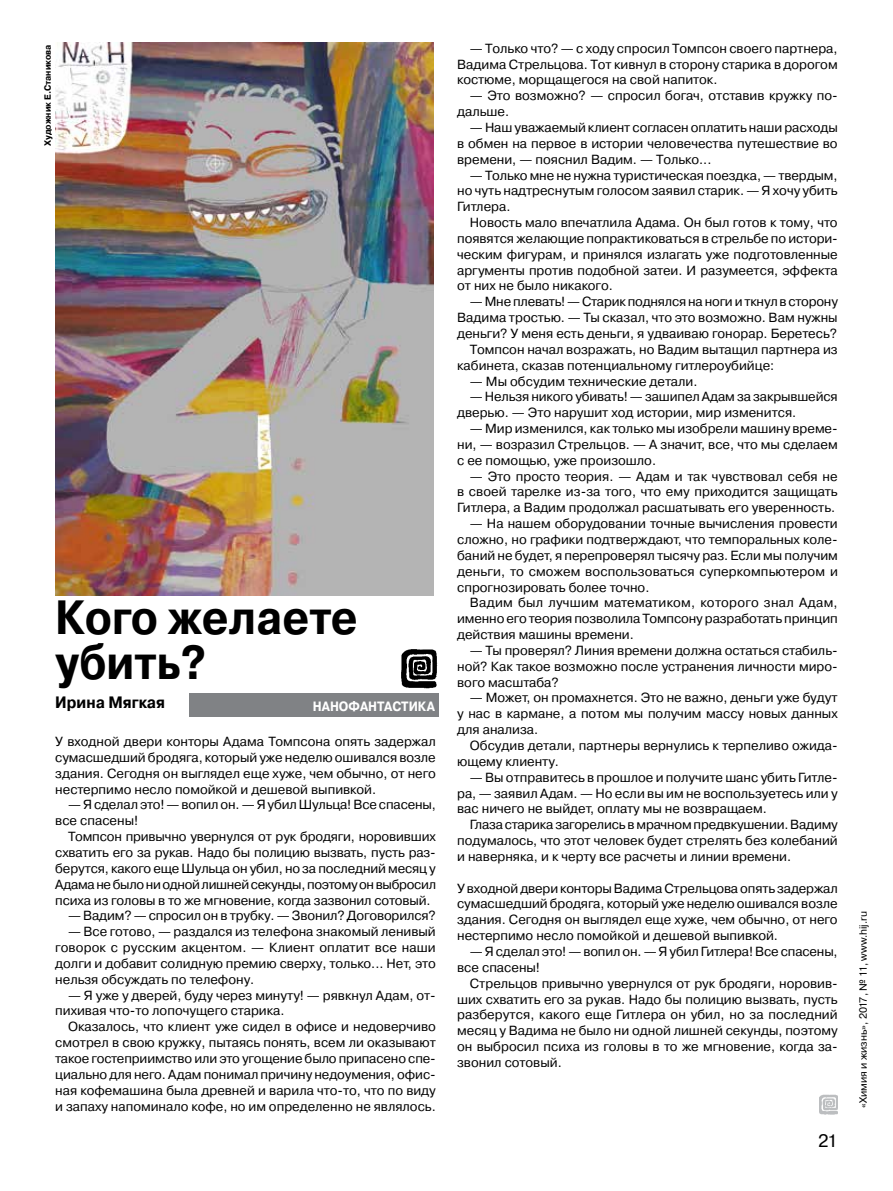
<style>
.page{position:relative;width:893px;height:1191px;background:#fff}
.page>*{position:absolute;margin:0;border:0;box-sizing:border-box;transform-origin:0 0}
.t1{font:700 48px/45px "Pragmatica C";color:#000;scale:.9 1}
.t2{font:18px "Pragmatica C";color:#000}
.t3{font:700 16.5px "Pragmatica C";color:#000;scale:.92 1}
.t4{font:700 13.5px "Pragmatica C";letter-spacing:.065em;color:#fff;scale:.9 1}
.t5{font:13.2px/15.9px "Pragmatica C";color:#000;text-align:justify}
.t6{font:10.5px "Pragmatica C";color:#000}
.t7{font:700 9px "Pragmatica C";color:#000;scale:.95 1}
</style>
<div class="page">
<div style="left:189px;top:693px;width:250px;height:24px;background:#808285"></div>
<img style="left:401px;top:649px;width:37px;height:39px">
<img style="left:819px;top:1094px;width:19px;height:20px">
<img style="left:55px;top:43px;width:379px;height:552px">
<p class="t7" style="left:43px;top:146px;width:108px;rotate:-90deg">Художник Е.Станикова</p>
<h1 class="t1" style="left:55px;top:595px;width:338px">Кого желаете убить?</h1>
<p class="t3" style="left:55px;top:693px;width:121px">Ирина Мягкая</p>
<p class="t4" style="left:313px;top:698px;width:31px">Наноф</p>
<p class="t4" style="left:360px;top:698px;width:47px">антастик</p>
<p class="t4" style="left:427px;top:698px;width:10px">а</p>
<p class="t5" style="left:55px;top:733px;width:382px">У входной двери конторы Адама Томпсона опять задержал сумасшедший бродяга, который уже неделю ошивался возле здания. Сегодня он выглядел еще хуже, чем обычно, от него нестерпимо несло помойкой и дешевой выпивкой.</p>
<p class="t5" style="left:55px;top:797px;width:382px;text-indent:13px">— Я сделал это! — вопил он. — Я убил Шульца! Все спасены, все спасены!</p>
<p class="t5" style="left:55px;top:828px;width:382px;text-indent:13px">Томпсон привычно увернулся от рук бродяги, норовивших схватить его за рукав. Н адо бы полицию вызвать, пусть раз&shy;берутся, какого еще Шульца он убил, но за последний месяц у Адама не было ни одной лишней секунды, поэтому он выбросил психа из головы в то же мгновение, когда зазвонил сотовый.</p>
<p class="t5" style="left:68px;top:908px;width:369px">— Вадим? — спросил он в трубку. — Звонил? Договорился?</p>
<p class="t5" style="left:55px;top:924px;width:382px;text-indent:13px">— Все готово, — раздался из телефона знакомый ленивый говорок с русским акцентом. — Клиент оплатит все наши долги и добавит солидную премию сверху, только... Н ет, это нельзя обсуждать по телефону.</p>
<p class="t5" style="left:55px;top:987px;width:382px;text-indent:13px">— Я уже у дверей, буду через минуту! — рявкнул Адам, от&shy;пихивая что-то лопочущего старика.</p>
<p class="t5" style="left:55px;top:1019px;width:382px;text-indent:13px">Оказалось, что клиент уже сидел в офисе и недоверчиво смотрел в свою кружку, пытаясь понять, всем ли оказывают такое гостеприимство или это угощение было припасено спе&shy;циально для него. Адам понимал причину недоумения, офис&shy;ная кофемашина была древней и варила что-то, что по виду и запаху напоминало кофе, но им определенно не являлось.</p>
<p class="t5" style="left:457px;top:40px;width:382px;text-indent:13px">— Только что? — с ходу спросил Томпсон своего партнера, Вадима Стрельцова. Тот кивнул в сторону старика в дорогом костюме, морщащегося на свой напиток.</p>
<p class="t5" style="left:457px;top:88px;width:382px;text-indent:13px">— Это возможно? — спросил богач, отставив кружку по&shy;дальше.</p>
<p class="t5" style="left:457px;top:120px;width:382px;text-indent:13px">— Н аш уважаемый клиент согласен оплатить наши расходы в обмен на первое в истории человечества путешествие во времени, — пояснил Вадим. — Только...</p>
<p class="t5" style="left:457px;top:167px;width:382px;text-indent:13px">— Только мне не нужна туристическая поездка, — твердым, но чуть надтреснутым голосом заявил старик. — Я хочу убить Гитлера.</p>
<p class="t5" style="left:457px;top:215px;width:382px;text-indent:13px">Н овость мало впечатлила Адама. Он был готов к тому, что появятся желающие попрактиковаться в стрельбе по истори&shy;ческим фигурам, и принялся излагать уже подготовленные аргументы против подобной затеи. И разумеется, эффекта от них не было никакого.</p>
<p class="t5" style="left:470px;top:294px;width:369px">— Мне плевать! — Старик поднялся на ноги и ткнул в сторону</p>
<p class="t5" style="left:457px;top:310px;width:382px">Вадима тростью. — Ты сказал, что это возможно. Вам нужны</p>
<p class="t5" style="left:457px;top:325px;width:381px">деньги? У меня есть деньги, я удваиваю гонорар. Беретесь?</p>
<p class="t5" style="left:470px;top:341px;width:369px">Томпсон начал возражать, но Вадим вытащил партнера из</p>
<p class="t5" style="left:457px;top:357px;width:319px">кабинета, сказав потенциальному гитлероубийце:</p>
<p class="t5" style="left:470px;top:373px;width:229px">— Мы обсудим технические детали.</p>
<p class="t5" style="left:457px;top:389px;width:382px;text-indent:13px">— Нельзя никого убивать! — зашипел Адам за закрывшейся дверью. — Это нарушит ход истории, мир изменится.</p>
<p class="t5" style="left:457px;top:421px;width:382px;text-indent:13px">— Мир изменился, как только мы изобрели машину време&shy;ни, — возразил Стрельцов. — А значит, все, что мы сделаем с ее помощью, уже произошло.</p>
<p class="t5" style="left:457px;top:468px;width:382px;text-indent:13px">— Это просто теория. — Адам и так чувствовал себя не в своей тарелке из-за того, что ему приходится защищать Гитлера, а Вадим продолжал расшатывать его уверенность.</p>
<p class="t5" style="left:457px;top:516px;width:382px;text-indent:13px">— На нашем оборудовании точные вычисления провести сложно, но графики подтверждают, что темпоральных коле&shy;баний не будет, я перепроверял тысячу раз. Если мы получим деньги, то сможем воспользоваться суперкомпьютером и спрогнозировать более точно.</p>
<p class="t5" style="left:457px;top:595px;width:382px;text-indent:13px">Вадим был лучшим математиком, которого знал Адам, именно его теория позволила Томпсону разработать принцип действия машины времени.</p>
<p class="t5" style="left:457px;top:642px;width:382px;text-indent:13px">— Ты проверял? Линия времени должна остаться стабиль&shy;ной? Как такое возможно после устранения личности миро&shy;вого масштаба?</p>
<p class="t5" style="left:457px;top:690px;width:382px;text-indent:13px">— Может, он промахнется. Это не важно, деньги уже будут у нас в кармане, а потом мы получим массу новых данных для анализа.</p>
<p class="t5" style="left:457px;top:737px;width:382px;text-indent:13px">Обсудив детали, партнеры вернулись к терпеливо ожида&shy;ющему клиенту.</p>
<p class="t5" style="left:457px;top:769px;width:382px;text-indent:13px">— Вы отправитесь в прошлое и получите шанс убить Гитле&shy;ра, — заявил Адам. — Н о если вы им не воспользуетесь или у вас ничего не выйдет, оплату мы не возвращаем.</p>
<p class="t5" style="left:457px;top:817px;width:382px;text-indent:13px">Глаза старика загорелись в мрачном предвкушении. Вадиму подумалось, что этот человек будет стрелять без колебаний и наверняка, и к черту все расчеты и линии времени.</p>
<p class="t5" style="left:457px;top:880px;width:382px">У входной двери конторы Вадима Стрельцова опять задержал сумасшедший бродяга, который уже неделю ошивался возле здания. Сегодня он выглядел еще хуже, чем обычно, от него нестерпимо несло помойкой и дешевой выпивкой.</p>
<p class="t5" style="left:457px;top:943px;width:382px;text-indent:13px">— Я сделал это! — вопил он. — Я убил Гитлера! Все спасены, все спасены!</p>
<p class="t5" style="left:457px;top:975px;width:382px;text-indent:13px">Стрельцов привычно увернулся от рук бродяги, норовив&shy;ших схватить его за рукав. Н адо бы полицию вызвать, пусть разберутся, какого еще Гитлера он убил, но за последний месяц у Вадима не было ни одной лишней секунды, поэтому он выбросил психа из головы в то же мгновение, когда за&shy;звонил сотовый.</p>
<h2 class="t2" style="left:818px;top:1130px;width:21px">21</h2>
<p class="t6" style="left:857px;top:1108px;width:198px;rotate:-90deg">«Химия и жизнь», 2017, № 11, www.hij.ru</p>
</div>
